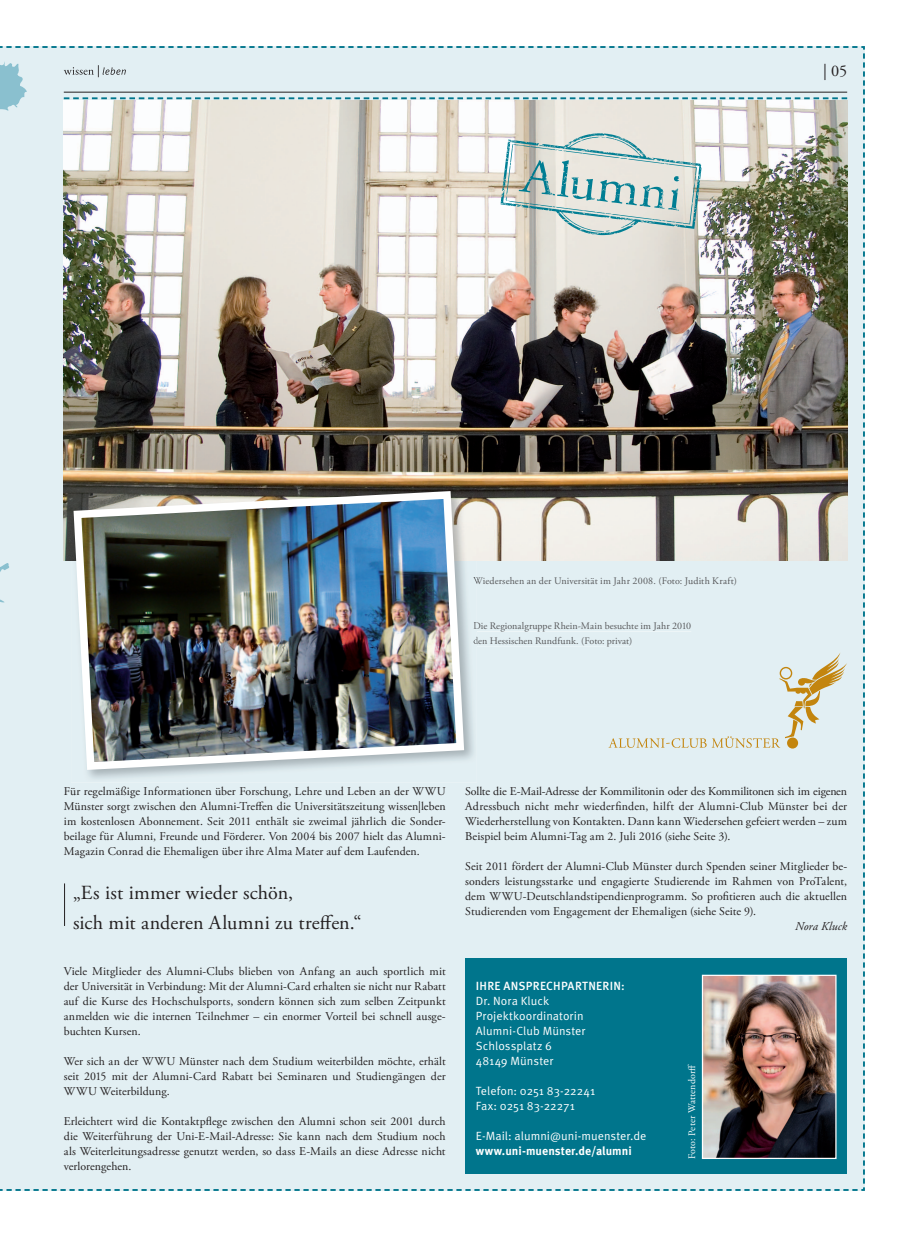
<style>
.page{position:relative;width:911px;height:1237px;background:#fff}
.page>*{position:absolute;margin:0;border:0;box-sizing:border-box;transform-origin:0 0}
.t1{font:20px/30px "Adobe Garamond Pro";letter-spacing:.005em;color:#231f20}
.t2{font:16.25px "Adobe Garamond Pro";color:#231f20}
.t3{font:11.88px/15px "Adobe Garamond Pro";letter-spacing:.005em;color:#231f20;text-align:justify}
.t4{font:11.88px/15px "Meta OT";color:#fff}
.t5{font:700 11.88px "Meta OT";color:#fff}
.t6{font:500 11.88px "Meta OT";letter-spacing:.02em;color:#fff}
.t7{font:italic 11.88px "Adobe Garamond Pro";letter-spacing:.01em;color:#231f20}
.t8{font:10px/15px "Adobe Garamond Pro";letter-spacing:.01em;color:#57585a}
.t9{font:10px "Adobe Garamond Pro";letter-spacing:.005em;color:#fff}
</style>
<div class="page">
<img style="left:0;top:46px;width:865px;height:1145px">
<h2 class="t2" style="left:823px;top:61px;width:25px">| 05</h2>
<p class="t8" style="left:473px;top:573px;width:265px">Wiedersehen an der Universität im Jahr 2008. (Foto: Judith Kraft)</p>
<p class="t8" style="left:473px;top:618px;width:219px">Die Regionalgruppe Rhein-Main besuchte im Jahr 2010 den Hessischen Rundfunk. (Foto: privat)</p>
<p class="t3" style="left:64px;top:784px;width:383px">Für regelmäßige Informationen über Forschung, Lehre und Leben an der WWU Münster sorgt zwischen den Alumni-Treffen die Universitätszeitung wissen|leben im kostenlosen Abonnement. Seit 2011 enthält sie zweimal jährlich die Sonder&shy;beilage für Alumni, Freunde und Förderer. Von 2004 bis 2007 hielt das Alumni-Magazin Conrad die Ehemaligen über ihre Alma Mater auf dem Laufenden.</p>
<h1 class="t1" style="left:73px;top:878px;width:290px">„Es ist immer wieder schön,<br>sich mit anderen Alumni zu treffen.“</h1>
<p class="t3" style="left:64px;top:964px;width:383px">Viele Mitglieder des Alumni-Clubs blieben von Anfang an auch sportlich mit der Universität in Verbindung: Mit der Alumni-Card erhalten sie nicht nur Rabatt auf die Kurse des Hochschulsports, sondern können sich zum selben Zeitpunkt anmelden wie die internen Teilnehmer – ein enormer Vorteil bei schnell ausge&shy;buchten Kursen.</p>
<p class="t3" style="left:64px;top:1054px;width:383px">Wer sich an der WWU Münster nach dem Studium weiterbilden möchte, erhält seit 2015 mit der Alumni-Card Rabatt bei Seminaren und Studiengängen der WWU Weiterbildung.</p>
<p class="t3" style="left:64px;top:1114px;width:383px">Erleichtert wird die Kontaktpflege zwischen den Alumni schon seit 2001 durch die Weiterführung der Uni-E-Mail-Adresse: Sie kann nach dem Studium noch als Weiterleitungsadresse genutzt werden, so dass E-Mails an diese Adresse nicht verlorengehen.</p>
<p class="t3" style="left:465px;top:784px;width:383px">Sollte die E-Mail-Adresse der Kommilitonin oder des Kommilitonen sich im eigenen Adressbuch nicht mehr wiederfinden, hilft der Alumni-Club Münster bei der Wiederherstellung von Kontakten. Dann kann Wiedersehen gefeiert werden – zum Beispiel beim Alumni-Tag am 2. Juli 2016 (siehe Seite 3).</p>
<p class="t3" style="left:465px;top:859px;width:383px">Seit 2011 fördert der Alumni-Club Münster durch Spenden seiner Mitglieder be&shy;sonders leistungsstarke und engagierte Studierende im Rahmen von ProTalent, dem WWU-Deutschlandstipendienprogramm. So profitieren auch die aktuellen Studierenden vom Engagement der Ehemaligen (siehe Seite 9).</p>
<p class="t7" style="left:795px;top:919px;width:54px">Nora Kluck</p>
<p class="t6" style="left:476px;top:979px;width:150px">IHRE ANSPRECHPARTNERIN:</p>
<p class="t4" style="left:476px;top:994px;width:111px">Dr. Nora Kluck<br>Projektkoordinatorin<br>Alumni-Club Münster<br>Schlossplatz 6<br>48149 Münster</p>
<p class="t4" style="left:476px;top:1084px;width:121px">Telefon: 0251 83-22241<br>Fax: 0251 83-22271</p>
<p class="t4" style="left:476px;top:1129px;width:172px">E-Mail: alumni@uni-muenster.de</p>
<p class="t5" style="left:476px;top:1143px;width:157px">www.uni-muenster.de/alumni</p>
<p class="t9" style="left:686px;top:1159px;width:97px;rotate:-90deg">Foto: Peter Wattendorff</p>
</div>
